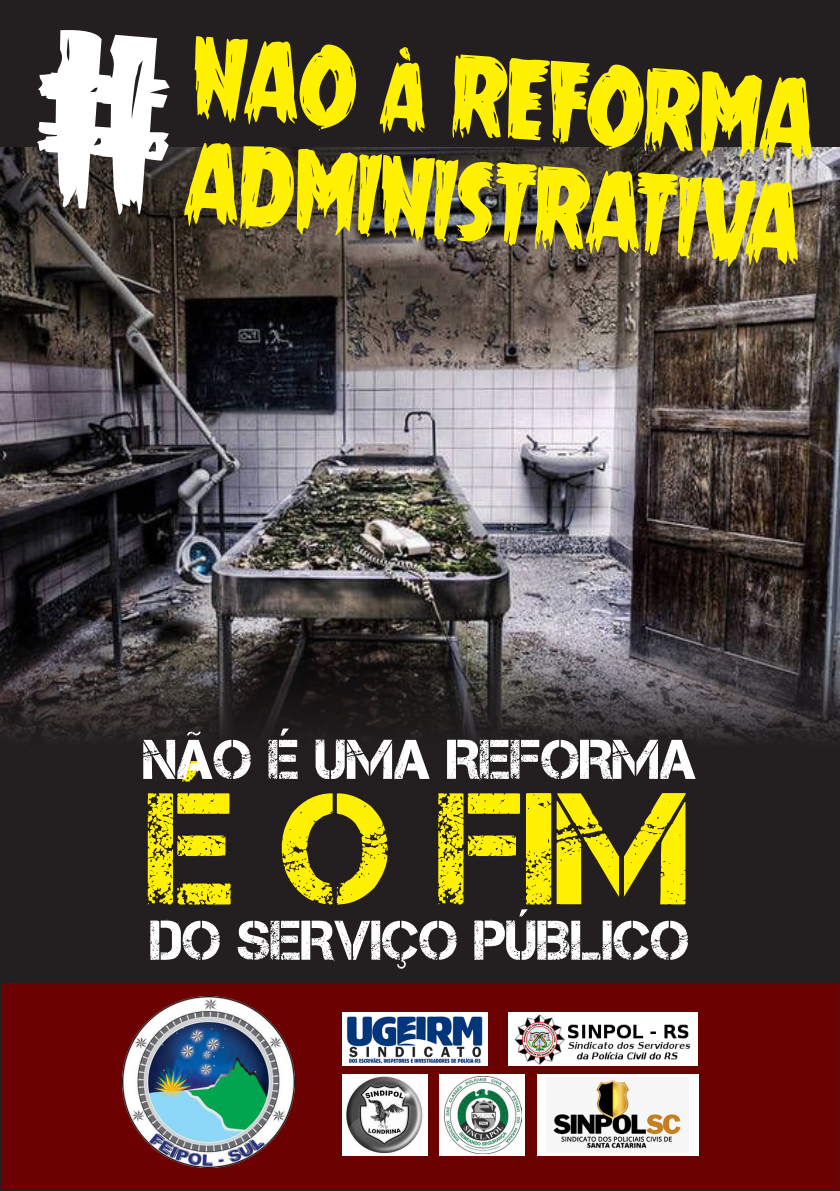
<style>
.page{position:relative;width:840px;height:1191px;background:#fff}
.page>*{position:absolute;margin:0;border:0;box-sizing:border-box;transform-origin:0 0}
.t1{font:158.6px "Captureit";color:#fff101}
.t2{font:103.2px "Mrs.Monster Expanded";color:#fff101;scale:.75 1}
.t3{font:55.8px "Captureit";color:#fff}
</style>
<div class="page">
<div style="left:1px;top:1px;width:837px;height:1189px;background:#231f20"></div>
<div style="left:1px;top:984px;width:837px;height:206px;background:#6b0101"></div>
<img style="left:123px;top:996px;width:171px;height:171px">
<img style="left:342px;top:1013px;width:145px;height:52px">
<div style="left:508px;top:1012px;width:189px;height:53px;background:#fff"></div>
<img style="left:514px;top:1014px;width:177px;height:51px">
<div style="left:439px;top:1074px;width:86px;height:81px;background:#fff"></div>
<img style="left:444px;top:1076px;width:77px;height:77px">
<div style="left:342px;top:1074px;width:85px;height:81px;background:#fff"></div>
<img style="left:346px;top:1076px;width:77px;height:77px">
<div style="left:537px;top:1074px;width:161px;height:81px;background:#f7f7f7"></div>
<img style="left:553px;top:1079px;width:128px;height:70px">
<img style="left:0;top:148px;width:839px;height:702px">
<svg style="left:30px;top:147px;width:146px;height:71px"></svg>
<p class="t2" style="left:197px;top:21px;width:832px;rotate:4deg">NAO à REFORMA</p>
<p class="t2" style="left:189px;top:126px;width:823px;rotate:4deg">ADMINISTRATIVA</p>
<p class="t3" style="left:143px;top:728px;width:554px">NÃO É UMA REFORMA</p>
<p class="t1" style="left:148px;top:760px;width:545px">É O FIM</p>
<p class="t3" style="left:150px;top:909px;width:540px">DO SERVIÇO PÚBLICO</p>
</div>
